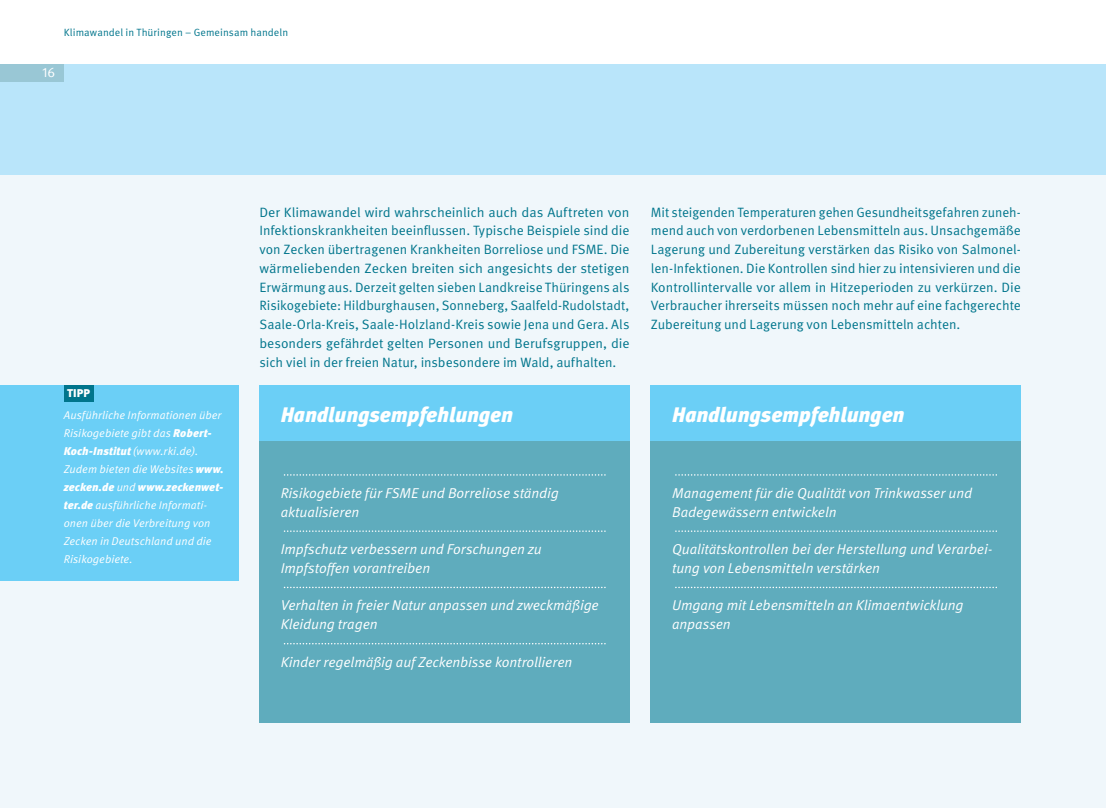
<style>
.page{position:relative;width:1106px;height:808px;background:#fff}
.page>*{position:absolute;margin:0;border:0;box-sizing:border-box;transform-origin:0 0}
.t1{font:italic 900 21px "Meta Pro";letter-spacing:-.015em;color:#fff}
.t2{font:italic 14.25px/18.8px "Meta Pro";letter-spacing:-.01em;color:#fff}
.t3{font:13.5px/18.8px "Meta Pro";letter-spacing:-.005em;color:#00758c;text-align:justify}
.t4{font:13.5px "Meta Pro";color:#fff}
.t5{font:italic 11.25px/18px "Meta Pro";color:#fff}
.t6{font:900 11.25px "Meta Pro";color:#fff}
.t7{font:10.5px "Meta Pro";letter-spacing:.005em;color:#00758c}
.s1{font-weight:900}
</style>
<div class="page">
<div style="left:0;top:174px;width:1106px;height:634px;background:#f0f7fb"></div>
<div style="left:0;top:64px;width:1106px;height:110px;background:#b9e5fa"></div>
<div style="left:0;top:64px;width:64px;height:18px;background:#99c7d5"></div>
<div style="left:259px;top:385px;width:370px;height:56px;background:#6bcff6"></div>
<div style="left:651px;top:385px;width:369px;height:56px;background:#6bcff6"></div>
<div style="left:259px;top:441px;width:370px;height:282px;background:#5facbd"></div>
<div style="left:651px;top:441px;width:369px;height:282px;background:#5facbd"></div>
<div style="left:0;top:385px;width:238px;height:195px;background:#6bcff6"></div>
<div style="left:64px;top:385px;width:30px;height:16px;background:#00758c"></div>
<svg style="left:283px;top:474px;width:323px;height:2px"></svg>
<svg style="left:283px;top:530px;width:323px;height:2px"></svg>
<svg style="left:283px;top:587px;width:323px;height:1px"></svg>
<svg style="left:283px;top:643px;width:323px;height:1px"></svg>
<svg style="left:675px;top:474px;width:322px;height:2px"></svg>
<svg style="left:675px;top:530px;width:322px;height:2px"></svg>
<svg style="left:675px;top:587px;width:322px;height:1px"></svg>
<p class="t7" style="left:64px;top:25px;width:226px">Klimawandel in Thüringen – Gemeinsam handeln</p>
<p class="t4" style="left:42px;top:64px;width:15px">16</p>
<p class="t3" style="left:259px;top:203px;width:371px">Der Klimawandel wird wahrscheinlich auch das Auftreten von Infektionskrankheiten beeinflussen. Typische Beispiele sind die von Zecken übertragenen Krankheiten Borreliose und FSME. Die wärmeliebenden Zecken breiten sich angesichts der stetigen Erwärmung aus. Derzeit gelten sieben Landkreise Thüringens als Risikogebiete: Hildburghausen, Sonneberg, Saalfeld-Rudolstadt, Saale-Orla-Kreis, Saale-Holzland-Kreis sowie Jena und Gera. Als besonders gefährdet gelten Personen und Berufsgruppen, die sich viel in der freien Natur, insbesondere im Wald, aufhalten.</p>
<p class="t3" style="left:651px;top:203px;width:371px">Mit steigenden Temperaturen gehen Gesundheitsgefahren zuneh&shy;mend auch von verdorbenen Lebensmitteln aus. Unsachgemäße Lagerung und Zubereitung verstärken das Risiko von Salmonel&shy;len-Infektionen. Die Kontrollen sind hier zu intensivieren und die Kontrollintervalle vor allem in Hitzeperioden zu verkürzen. Die Verbraucher ihrerseits müssen noch mehr auf eine fachgerechte Zubereitung und Lagerung von Lebensmitteln achten.</p>
<h3 class="t6" style="left:67px;top:386px;width:24px">TIPP</h3>
<p class="t5" style="left:64px;top:407px;width:162px">Ausführliche Informationen über<br>Risikogebiete gibt das <span class="s1">Robert-<br>Koch-Institut</span> (www.rki.de).<br>Zudem bieten die Websites <span class="s1">www. zecken.de</span> und <span class="s1">www.zeckenwet&shy;ter.de</span> ausführliche Informati&shy;onen über die Verbreitung von<br>Zecken in Deutschland und die<br>Risikogebiete.</p>
<h3 class="t1" style="left:281px;top:402px;width:234px">Handlungsempfehlungen</h3>
<p class="t2" style="left:281px;top:484px;width:279px">Risikogebiete für FSME und Borreliose ständig aktualisieren</p>
<p class="t2" style="left:281px;top:540px;width:262px">Impfschutz verbessern und Forschungen zu<br>Impfstoffen vorantreiben</p>
<p class="t2" style="left:281px;top:596px;width:320px">Verhalten in freier Natur anpassen und zweckmäßige<br>Kleidung tragen</p>
<p class="t2" style="left:281px;top:653px;width:293px">Kinder regelmäßig auf Zeckenbisse kontrollieren</p>
<h3 class="t1" style="left:672px;top:402px;width:234px">Handlungsempfehlungen</h3>
<p class="t2" style="left:672px;top:484px;width:302px">Management für die Qualität von Trinkwasser und<br>Badegewässern entwickeln</p>
<p class="t2" style="left:672px;top:540px;width:322px">Qualitätskontrollen bei der Herstellung und Verarbei&shy;tung von Lebensmitteln verstärken</p>
<p class="t2" style="left:672px;top:596px;width:293px">Umgang mit Lebensmitteln an Klimaentwicklung anpassen</p>
</div>
